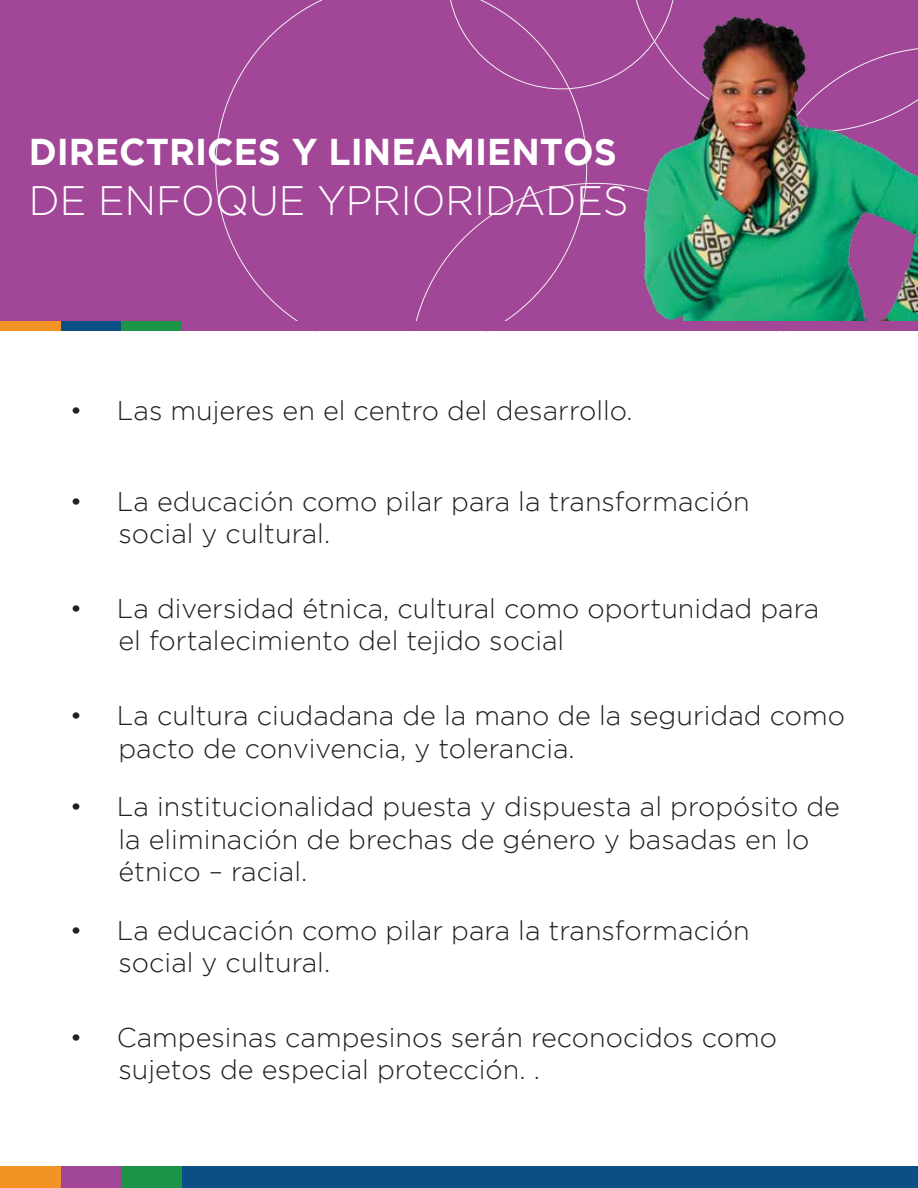
<style>
.page{position:relative;width:918px;height:1188px;background:#fff}
.page>*{position:absolute;margin:0;border:0;box-sizing:border-box;transform-origin:0 0}
.t1{font:300 40.95px "Gotham";color:#fff}
.t2{font:700 37.2px "Gotham";color:#fff}
.t3{font:300 27px/32.4px "Gotham";color:#231f20}
</style>
<div class="page">
<div style="left:0;top:1167px;width:918px;height:21px;background:#0b4f84"></div>
<div style="left:61px;top:1167px;width:60px;height:21px;background:#a24698"></div>
<div style="left:121px;top:1167px;width:61px;height:21px;background:#1c9447"></div>
<div style="left:0;top:1167px;width:61px;height:21px;background:#f39325"></div>
<div style="left:0;top:0;width:918px;height:321px;background:#a24698"></div>
<svg style="left:215px;top:0;width:372px;height:333px"></svg>
<svg style="left:383px;top:156px;width:255px;height:177px"></svg>
<svg style="left:431px;top:0;width:207px;height:105px"></svg>
<img style="left:638px;top:0;width:280px;height:321px">
<div style="left:0;top:321px;width:918px;height:10px;background:#a24698"></div>
<div style="left:61px;top:321px;width:60px;height:10px;background:#0b4f84"></div>
<div style="left:121px;top:321px;width:61px;height:10px;background:#1c9447"></div>
<div style="left:0;top:321px;width:61px;height:10px;background:#f39325"></div>
<h2 class="t2" style="left:29px;top:131px;width:590px">DIRECTRICES Y LINEAMIENTOS</h2>
<h1 class="t1" style="left:29px;top:178px;width:601px">DE ENFOQUE YPRIORIDADES</h1>
<p class="t3" style="left:70px;top:394px;width:564px">• Las mujeres en el centro del desarrollo.</p>
<p class="t3" style="left:118px;top:485px;width:633px;text-indent:-49px">• La educación como pilar para la transformación social y cultural.</p>
<p class="t3" style="left:118px;top:592px;width:702px;text-indent:-49px">• La diversidad étnica, cultural como oportunidad para el fortalecimiento del tejido social</p>
<p class="t3" style="left:118px;top:699px;width:728px;text-indent:-49px">• La cultura ciudadana de la mano de la seguridad como pacto de convivencia, y tolerancia.</p>
<p class="t3" style="left:118px;top:790px;width:723px;text-indent:-49px">• La institucionalidad puesta y dispuesta al propósito de la eliminación de brechas de género y basadas en lo étnico – racial.</p>
<p class="t3" style="left:118px;top:914px;width:633px;text-indent:-49px">• La educación como pilar para la transformación social y cultural.</p>
<p class="t3" style="left:118px;top:1021px;width:660px;text-indent:-49px">• Campesinas campesinos serán reconocidos como sujetos de especial protección. .</p>
</div>
